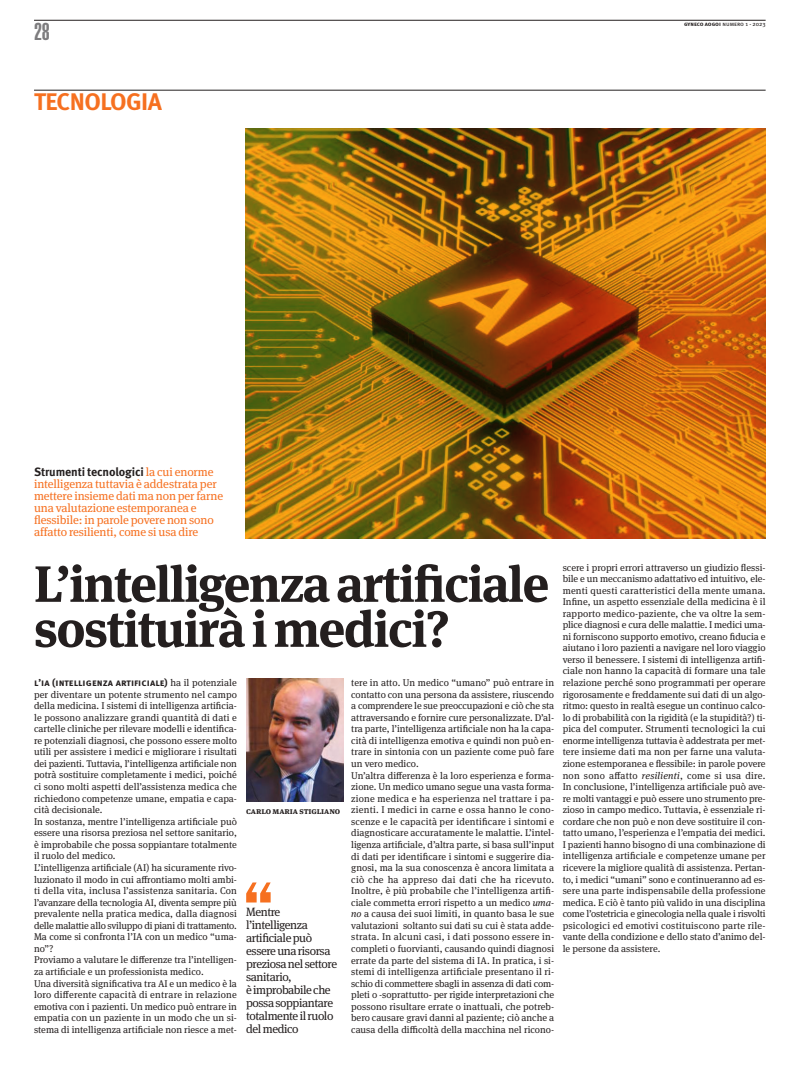
<style>
.page{position:relative;width:794px;height:1078px;background:#fff}
.page>*{position:absolute;margin:0;border:0;box-sizing:border-box;transform-origin:0 0}
.t1{font:700 50.9px/45px "Meta Serif OT";color:#241f1f}
.t2{font:700 24px "Meta Pro";letter-spacing:-.025em;color:#f67020}
.t3{font:900 extra-condensed 24px "Helvetica";color:#7d7c7e}
.t4{font:12px/12px "Meta Serif OT";letter-spacing:-.01em;color:#f67020}
.t5{font:12px/13px "Meta Serif OT";letter-spacing:-.035em;color:#241f1f}
.t6{font:700 12px "Meta Pro";color:#241f1f}
.t7{font:700 10px "Meta Pro";letter-spacing:.01em;color:#241f1f}
.t8{font:9.8px/11.6px "Meta Serif OT";color:#241f1f}
.t9{font:700 8.5px "Meta Serif OT";letter-spacing:-.01em;color:#241f1f}
.t10{font:6px "Meta Pro";color:#241f1f}
.s1{font-weight:700}
.s2{font-family:"Meta Serif OT";font-weight:400;color:#f67020}
.s3{font-family:"Meta Serif OT";font-weight:400;font-size:9.8px}
.s4{font-style:italic}
</style>
<div class="page">
<hr style="left:34px;top:20px;width:731px;height:1px;background:#241f1f">
<hr style="left:34px;top:90px;width:731px;height:1px;background:#241f1f">
<svg style="left:246px;top:882px;width:25px;height:20px"></svg>
<img style="left:245px;top:128px;width:520px;height:411px">
<img style="left:246px;top:678px;width:97px;height:123px">
<h2 class="t3" style="left:34px;top:23px;width:17px">28</h2>
<p class="t10" style="left:684px;top:22px;width:83px"><span class="s1">gyneco aogoi</span> numero 1 - 2023</p>
<h2 class="t2" style="left:34px;top:92px;width:129px">TECNOLOGIA</h2>
<p class="t6" style="left:34px;top:467px;width:181px">Strumenti tecnologici <span class="s2">la cui enorme</span></p>
<p class="t4" style="left:34px;top:479px;width:191px">intelligenza tuttavia è addestrata per mettere insieme dati ma non per farne una valutazione estemporanea e flessibile: in parole povere non sono affatto resilienti, come si usa dire</p>
<h1 class="t1" style="left:34px;top:565px;width:517px">L’intelligenza artificiale sostituirà i medici?</h1>
<p class="t7" style="left:34px;top:678px;width:204px">l’ia (intelligenza artificiale) <span class="s3">ha il potenziale</span></p>
<p class="t8" style="left:34px;top:689px;width:204px">per diventare un potente strumento nel campo della medicina. I sistemi di intelligenza artificia&shy;le possono analizzare grandi quantità di dati e cartelle cliniche per rilevare modelli e identifica&shy;re potenziali diagnosi, che possono essere molto utili per assistere i medici e migliorare i risultati dei pazienti. Tuttavia, l’intelligenza artificiale non potrà sostituire completamente i medici, poiché ci sono molti aspetti dell’assistenza medica che richiedono competenze umane, empatia e capa&shy;cità decisionale.<br>In sostanza, mentre l’intelligenza artificiale può essere una risorsa preziosa nel settore sanitario, è improbabile che possa soppiantare totalmente il ruolo del medico.<br>L’intelligenza artificiale (AI) ha sicuramente rivo&shy;luzionato il modo in cui affrontiamo molti ambi&shy;ti della vita, inclusa l’assistenza sanitaria. Con l’avanzare della tecnologia AI, diventa sempre più prevalente nella pratica medica, dalla diagnosi delle malattie allo sviluppo di piani di trattamento.<br>Ma come si confronta l’IA con un medico “uma&shy;no”?<br>Proviamo a valutare le differenze tra l’intelligen&shy;za artificiale e un professionista medico.<br>Una diversità significativa tra AI e un medico è la loro differente capacità di entrare in relazione emotiva con i pazienti. Un medico può entrare in empatia con un paziente in un modo che un si&shy;stema di intelligenza artificiale non riesce a met-</p>
<p class="t8" style="left:351px;top:677px;width:204px">tere in atto. Un medico “umano” può entrare in contatto con una persona da assistere, riuscendo a comprendere le sue preoccupazioni e ciò che sta attraversando e fornire cure personalizzate. D’al&shy;tra parte, l’intelligenza artificiale non ha la capa&shy;cità di intelligenza emotiva e quindi non può en&shy;trare in sintonia con un paziente come può fare un vero medico.<br>Un’altra differenza è la loro esperienza e forma&shy;zione. Un medico umano segue una vasta forma&shy;zione medica e ha esperienza nel trattare i pa&shy;zienti. I medici in carne e ossa hanno le cono&shy;scenze e le capacità per identificare i sintomi e diagnosticare accuratamente le malattie. L’intel&shy;ligenza artificiale, d’altra parte, si basa sull’input di dati per identificare i sintomi e suggerire dia&shy;gnosi, ma la sua conoscenza è ancora limitata a ciò che ha appreso dai dati che ha ricevuto.<br>Inoltre, è più probabile che l’intelligenza artifi&shy;ciale commetta errori rispetto a un medico <span class="s4">uma&shy;no</span> a causa dei suoi limiti, in quanto basa le sue valutazioni soltanto sui dati su cui è stata adde&shy;strata. In alcuni casi, i dati possono essere in&shy;completi o fuorvianti, causando quindi diagnosi errate da parte del sistema di IA. In pratica, i si&shy;stemi di intelligenza artificiale presentano il ri&shy;schio di commettere sbagli in assenza di dati com&shy;pleti o -soprattutto- per rigide interpretazioni che possono risultare errate o inattuali, che potreb&shy;bero causare gravi danni al paziente; ciò anche a causa della difficoltà della macchina nel ricono-</p>
<p class="t9" style="left:246px;top:807px;width:96px">carlo maria stigliano</p>
<p class="t5" style="left:246px;top:905px;width:92px">Mentre l’intelligenza artificiale può essere una risorsa preziosa nel settore sanitario,<br>è improbabile che possa soppiantare totalmente il ruolo del medico</p>
<p class="t8" style="left:562px;top:562px;width:204px;text-align:justify">scere i propri errori attraverso un giudizio flessi&shy;bile e un meccanismo adattativo ed intuitivo, ele&shy;menti questi caratteristici della mente umana.<br>Infine, un aspetto essenziale della medicina è il rapporto medico-paziente, che va oltre la sem&shy;plice diagnosi e cura delle malattie. I medici uma&shy;ni forniscono supporto emotivo, creano fiducia e aiutano i loro pazienti a navigare nel loro viaggio verso il benessere. I sistemi di intelligenza artifi&shy;ciale non hanno la capacità di formare una tale relazione perché sono programmati per operare rigorosamente e freddamente sui dati di un algo&shy;ritmo: questo in realtà esegue un continuo calco&shy;lo di probabilità con la rigidità (e la stupidità?) ti&shy;pica del computer. Strumenti tecnologici la cui enorme intelligenza tuttavia è addestrata per met&shy;tere insieme dati ma non per farne una valuta&shy;zione estemporanea e flessibile: in parole povere non sono affatto <span class="s4">resilienti</span>, come si usa dire.<br>In conclusione, l’intelligenza artificiale può ave&shy;re molti vantaggi e può essere uno strumento pre&shy;zioso in campo medico. Tuttavia, è essenziale ri&shy;cordare che non può e non deve sostituire il con&shy;tatto umano, l’esperienza e l’empatia dei medici.<br>I pazienti hanno bisogno di una combinazione di intelligenza artificiale e competenze umane per ricevere la migliore qualità di assistenza. Pertan&shy;to, i medici “umani” sono e continueranno ad es&shy;sere una parte indispensabile della professione medica. E ciò è tanto più valido in una disciplina come l’ostetricia e ginecologia nella quale i risvolti psicologici ed emotivi costituiscono parte rile&shy;vante della condizione e dello stato d’animo del&shy;le persone da assistere.</p>
</div>
